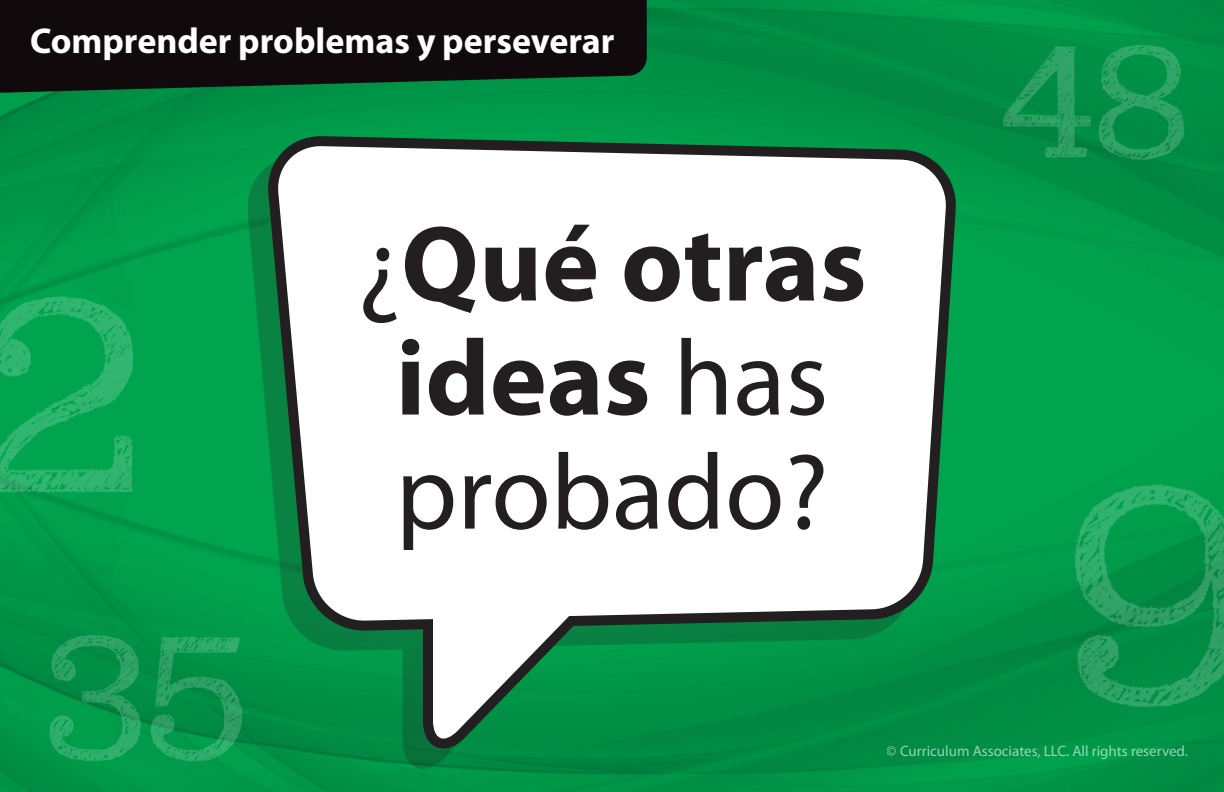
<style>
.page{position:relative;width:1224px;height:792px;background:#fff}
.page>*{position:absolute;margin:0;border:0;box-sizing:border-box;transform-origin:0 0}
.Myriad_54_57{font:700 108px/114px "Myriad Pro";color:#231f20;text-align:center}
.t1{font:700 36px "Myriad Pro";color:#fff}
.t2{font:15px "Myriad Pro";color:#fff}
.s1{font-weight:400}
</style>
<div class="page">
<img style="left:0;top:0;width:1224px;height:792px">
<img style="left:0;top:283px;width:138px;height:216px">
<img style="left:1059px;top:475px;width:165px;height:242px">
<img style="left:43px;top:625px;width:102px;height:145px">
<img style="left:145px;top:625px;width:105px;height:145px">
<img style="left:1002px;top:36px;width:91px;height:132px">
<img style="left:1093px;top:36px;width:95px;height:132px">
<div style="left:248px;top:156px;width:688px;height:613px;background:#231f20;opacity:.25"></div>
<svg style="left:276px;top:126px;width:693px;height:503px;background:#058944"></svg>
<svg style="left:276px;top:146px;width:671px;height:475px"></svg>
<svg style="left:413px;top:562px;width:206px;height:183px"></svg>
<svg style="left:0;top:0;width:647px;height:94px;background:#0f1812"></svg>
<h2 class="t1" style="left:30px;top:21px;width:586px">Comprender problemas y perseverar</h2>
<p class="Myriad_54_57" style="left:357px;top:209px;width:511px"><span class="s1">¿</span>Qué otras ideas <span class="s1">has probado?</span></p>
<p class="t2" style="left:887px;top:743px;width:303px">© Curriculum Associates, LLC. All rights reserved.</p>
</div>
